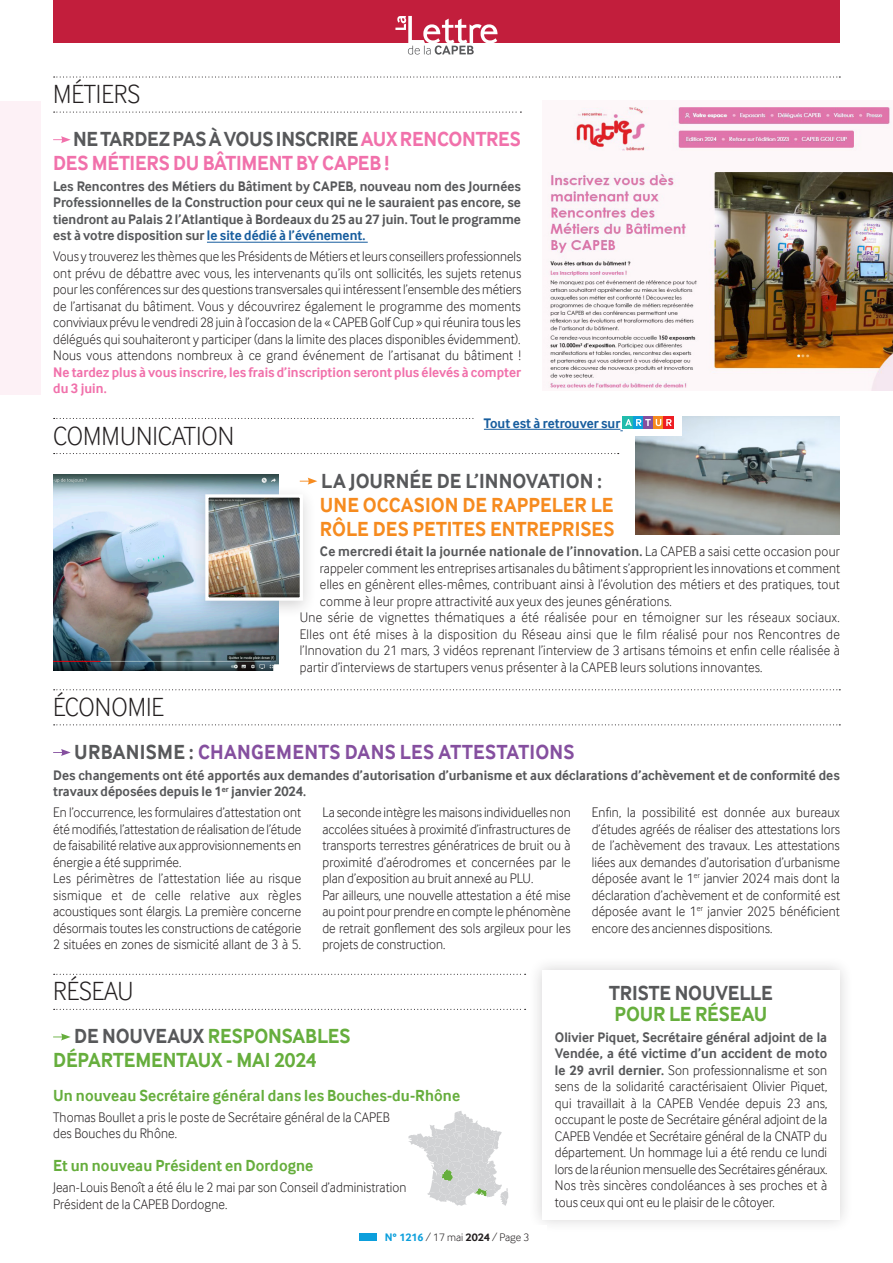
<style>
.page{position:relative;width:893px;height:1263px;background:#fff}
.page>*{position:absolute;margin:0;border:0;box-sizing:border-box;transform-origin:0 0}
.Chap_Paraph{font:300 27px "Inter Face";color:#231f20;scale:.94 1}
.Titre_article{font:700 21px/24px "Inter Face";letter-spacing:.005em;color:#f68b1f;scale:.94 1}
.Titre_article-2{font:700 21px/24px "Inter Face";letter-spacing:-.01em;color:#f171ab;scale:.94 1}
.Titre_article-3{font:700 21px/24px "Inter Face";letter-spacing:-.005em;color:#66ae3d;scale:.94 1}
.Titre_article-4{font:700 21px "Inter Face";letter-spacing:.015em;color:#854f9f;scale:.94 1}
.Titre_article-5{font:700 21px/21px "Inter Face";letter-spacing:-.005em;color:#57585a;scale:.94 1}
.Textes_ok{font:700 16.5px "Inter Face";letter-spacing:.005em;color:#66ae3d;scale:.94 1}
.Textes_ok-2{font:300 14.25px/16.5px "Inter Face";letter-spacing:.005em;color:#231f20;text-align:justify;scale:.94 1}
.Textes_ok-3{font:700 14.25px/16.5px "Inter Face";color:#57585a;text-align:justify;scale:.94 1}
.Textes_ok-4{font:700 14.25px/16.5px "Inter Face";color:#f171ab;text-align:justify;scale:.94 1}
.Textes_ok-5{font:700 14.25px "Inter Face";color:#175d9e;scale:.94 1}
.t1{font:300 11.25px "Inter Face";color:#231f20}
.s1{color:#57585a}
.s2{color:#175d9e}
.s3{font-weight:300;color:#231f20}
.s4{font-weight:700;color:#57585a}
.s5{font-weight:700;color:#0c9fdc}
.s6{font-weight:700}
.s7{color:#66ae3d}
</style>
<div class="page">
<div style="left:53px;top:0;width:787px;height:43px;background:#c21e3c"></div>
<svg style="left:395px;top:16px;width:102px;height:39px"></svg>
<div style="left:0;top:101px;width:40px;height:293px;background:#fdf1f6"></div>
<svg style="left:54px;top:453px;width:565px;height:1px"></svg>
<svg style="left:300px;top:478px;width:17px;height:6px"></svg>
<svg style="left:54px;top:76px;width:786px;height:2px"></svg>
<svg style="left:54px;top:112px;width:467px;height:1px"></svg>
<hr style="left:207px;top:242px;width:161px;height:1px;background:#175d9e">
<svg style="left:53px;top:136px;width:18px;height:7px"></svg>
<img style="left:53px;top:475px;width:226px;height:195px">
<img style="left:548px;top:107px;width:345px;height:283px">
<svg style="left:54px;top:974px;width:472px;height:1px"></svg>
<svg style="left:54px;top:1009px;width:472px;height:1px"></svg>
<svg style="left:53px;top:1033px;width:18px;height:7px"></svg>
<svg style="left:408px;top:1111px;width:100px;height:95px"></svg>
<svg style="left:54px;top:689px;width:786px;height:1px"></svg>
<svg style="left:54px;top:724px;width:786px;height:1px"></svg>
<svg style="left:53px;top:749px;width:18px;height:7px"></svg>
<img style="left:635px;top:417px;width:204px;height:118px">
<div style="left:191px;top:484px;width:126px;height:135px;background:#231f20;opacity:.2"></div>
<img style="left:204px;top:493px;width:101px;height:109px">
<div style="left:475px;top:406px;width:207px;height:30px;background:#fff"></div>
<div style="left:623px;top:416px;width:10px;height:13px;background:#22bcac"></div>
<div style="left:633px;top:416px;width:10px;height:13px;background:#0c9fdc"></div>
<div style="left:643px;top:416px;width:10px;height:13px;background:#854f9f"></div>
<div style="left:653px;top:416px;width:10px;height:13px;background:#f68b1f"></div>
<div style="left:663px;top:416px;width:11px;height:13px;background:#ee1d23"></div>
<svg style="left:54px;top:418px;width:618px;height:13px"></svg>
<div style="left:528px;top:956px;width:326px;height:277px;background:#231f20;opacity:.2"></div>
<div style="left:542px;top:970px;width:298px;height:249px;background:#fff"></div>
<div style="left:347px;top:1225px;width:199px;height:29px;background:#fff"></div>
<div style="left:359px;top:1233px;width:17px;height:8px;background:#0c9fdc"></div>
<p class="Chap_Paraph" style="left:53px;top:79px;width:94px">MÉTIERS</p>
<p class="Titre_article-2" style="left:53px;top:127px;width:499px;text-indent:20px"><span class="s1">NE TARDEZ PAS À VOUS INSCRIRE</span> AUX RENCONTRES<br>DES MÉTIERS DU BÂTIMENT BY CAPEB !</p>
<p class="Textes_ok-3" style="left:53px;top:178px;width:499px">Les Rencontres des Métiers du Bâtiment by CAPEB, nouveau nom des Journées Professionnelles de la Construction pour ceux qui ne le sauraient pas encore, se tiendront au Palais 2 l’Atlantique à Bordeaux du 25 au 27 juin. Tout le programme est à votre disposition sur <span class="s2">le site dédié à l’événement.</span></p>
<p class="Textes_ok-2" style="left:53px;top:248px;width:499px">Vous y trouverez les thèmes que les Présidents de Métiers et leurs conseillers professionnels ont prévu de débattre avec vous, les intervenants qu’ils ont sollicités, les sujets retenus pour les conférences sur des questions transversales qui intéressent l’ensemble des métiers de l’artisanat du bâtiment. Vous y découvrirez également le programme des moments conviviaux prévu le vendredi 28 juin à l’occasion de la « CAPEB Golf Cup » qui réunira tous les délégués qui souhaiteront y participer (dans la limite des places disponibles évidemment).</p>
<p class="Textes_ok-4" style="left:53px;top:347px;width:499px"><span class="s3">Nous vous attendons nombreux à ce grand événement de l’artisanat du bâtiment !<br></span>Ne tardez plus à vous inscrire, les frais d’inscription seront plus élevés à compter du 3 juin.</p>
<p class="Chap_Paraph" style="left:53px;top:420px;width:194px">COMMUNICATION</p>
<p class="Textes_ok-5" style="left:484px;top:414px;width:147px">Tout est à retrouver sur</p>
<p class="Titre_article" style="left:320px;top:469px;width:315px"><span class="s1">LA JOURNÉE DE L’INNOVATION :<br></span>UNE OCCASION DE RAPPELER LE<br>RÔLE DES PETITES ENTREPRISES</p>
<p class="Textes_ok-2" style="left:320px;top:543px;width:555px"><span class="s4">Ce mercredi était la journée nationale de l’innovation.</span> La CAPEB a saisi cette occasion pour rappeler comment les entreprises artisanales du bâtiment s’approprient les innovations et comment elles en génèrent elles-mêmes, contribuant ainsi à l’évolution des métiers et des pratiques, tout comme à leur propre attractivité aux yeux des jeunes générations.</p>
<p class="Textes_ok-2" style="left:300px;top:609px;width:576px">Une série de vignettes thématiques a été réalisée pour en témoigner sur les réseaux sociaux.<br>Elles ont été mises à la disposition du Réseau ainsi que le film réalisé pour nos Rencontres de l’Innovation du 21 mars, 3 vidéos reprenant l’interview de 3 artisans témoins et enfin celle réalisée à partir d’interviews de startupers venus présenter à la CAPEB leurs solutions innovantes.</p>
<p class="Chap_Paraph" style="left:53px;top:692px;width:119px">ÉCONOMIE</p>
<p class="Titre_article-4" style="left:74px;top:740px;width:534px"><span class="s1">URBANISME :</span> CHANGEMENTS DANS LES ATTESTATIONS</p>
<p class="Textes_ok-3" style="left:53px;top:767px;width:838px">Des changements ont été apportés aux demandes d’autorisation d’urbanisme et aux déclarations d’achèvement et de conformité des travaux déposées depuis le 1<sup>er</sup> janvier 2024.</p>
<p class="Textes_ok-2" style="left:53px;top:804px;width:265px">En l’occurrence, les formulaires d’attestation ont été modifiés, l’attestation de réalisation de l’étude de faisabilité relative aux approvisionnements en énergie a été supprimée.</p>
<p class="Textes_ok-2" style="left:53px;top:870px;width:265px">Les périmètres de l’attestation liée au risque sismique et de celle relative aux règles acoustiques sont élargis. La première concerne désormais toutes les constructions de catégorie 2 situées en zones de sismicité allant de 3 à 5.</p>
<p class="Textes_ok-2" style="left:592px;top:804px;width:266px">Enfin, la possibilité est donnée aux bureaux d’études agréés de réaliser des attestations lors de l’achèvement des travaux. Les attestations liées aux demandes d’autorisation d’urbanisme déposée avant le 1<sup>er</sup> janvier 2024 mais dont la déclaration d’achèvement et de conformité est déposée avant le 1<sup>er</sup> janvier 2025 bénéficient encore des anciennes dispositions.</p>
<p class="Textes_ok-2" style="left:322px;top:804px;width:266px">La seconde intègre les maisons individuelles non accolées situées à proximité d’infrastructures de transports terrestres génératrices de bruit ou à proximité d’aérodromes et concernées par le plan d’exposition au bruit annexé au PLU.</p>
<p class="Textes_ok-2" style="left:322px;top:886px;width:265px">Par ailleurs, une nouvelle attestation a été mise au point pour prendre en compte le phénomène de retrait gonflement des sols argileux pour les projets de construction.</p>
<p class="Chap_Paraph" style="left:53px;top:976px;width:87px">RÉSEAU</p>
<p class="Titre_article-3" style="left:53px;top:1024px;width:318px;text-indent:21px"><span class="s1">DE NOUVEAUX</span> RESPONSABLES<br>DÉPARTEMENTAUX - MAI 2024</p>
<p class="Textes_ok" style="left:53px;top:1086px;width:434px">Un nouveau Secrétaire général dans les Bouches-du-Rhône</p>
<p class="Textes_ok-2" style="left:53px;top:1109px;width:360px">Thomas Boullet a pris le poste de Secrétaire général de la CAPEB des Bouches du Rhône.</p>
<p class="Textes_ok" style="left:53px;top:1156px;width:278px">Et un nouveau Président en Dordogne</p>
<p class="Textes_ok-2" style="left:53px;top:1179px;width:377px">Jean-Louis Benoît a été élu le 2 mai par son Conseil d’administration<br>Président de la CAPEB Dordogne.</p>
<p class="t1" style="left:385px;top:1231px;width:146px"><span class="s5">N° 1216</span> / 17 mai <span class="s6">2024</span> / Page 3</p>
<p class="Titre_article-5" style="left:609px;top:982px;width:175px">TRISTE NOUVELLE<br><span class="s7">POUR LE RÉSEAU</span></p>
<p class="Textes_ok-2" style="left:555px;top:1028px;width:291px"><span class="s4">Olivier Piquet, Secrétaire général adjoint de la Vendée, a été victime d’un accident de moto le 29 avril dernier.</span> Son professionnalisme et son sens de la solidarité caractérisaient Olivier Piquet, qui travaillait à la CAPEB Vendée depuis 23 ans, occupant le poste de Secrétaire général adjoint de la CAPEB Vendée et Secrétaire général de la CNATP du département. Un hommage lui a été rendu ce lundi lors de la réunion mensuelle des Secrétaires généraux.<br>Nos très sincères condoléances à ses proches et à tous ceux qui ont eu le plaisir de le côtoyer.</p>
</div>
